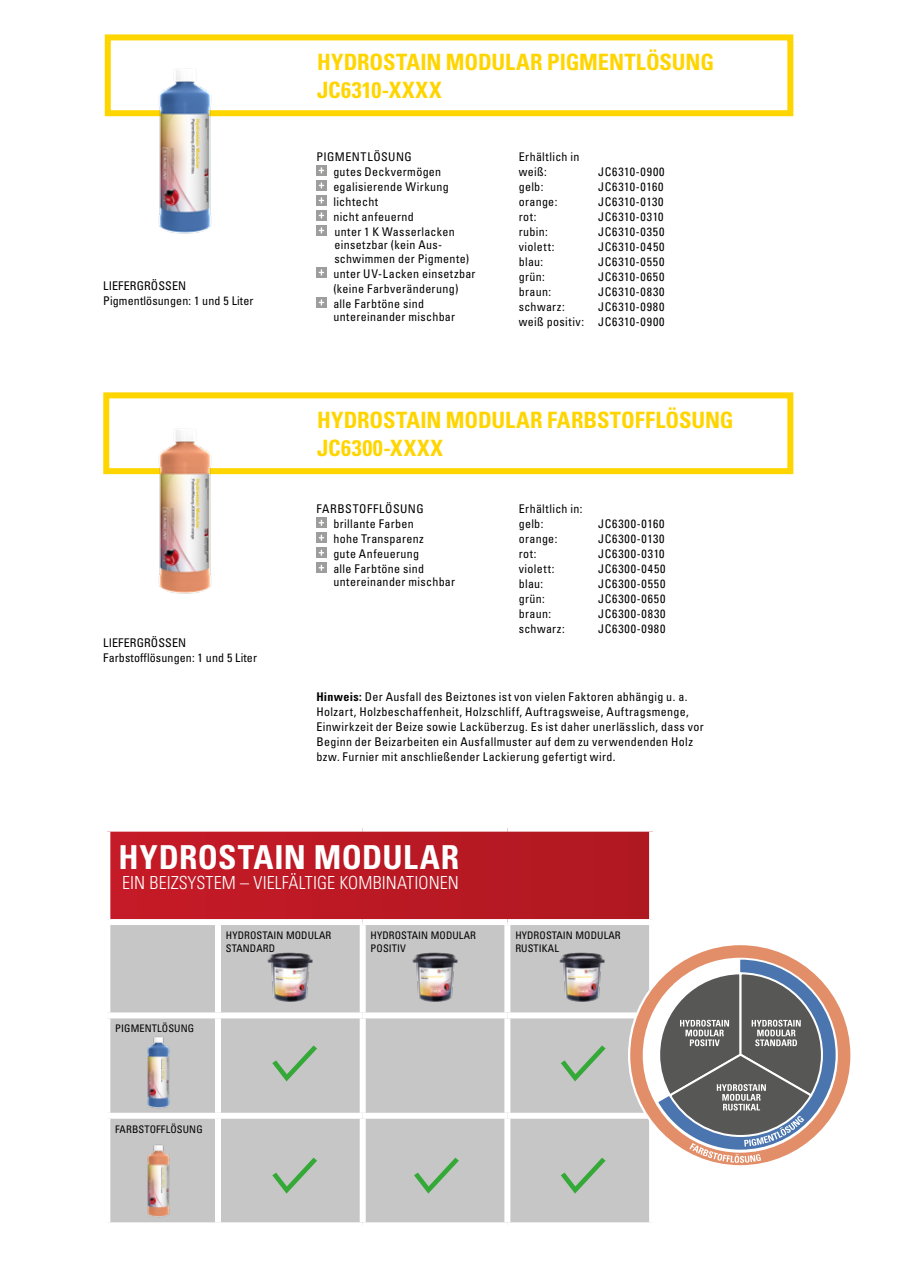
<style>
.page{position:relative;width:898px;height:1263px;background:#fff}
.page>*{position:absolute;margin:0;border:0;box-sizing:border-box;transform-origin:0 0}
.t1{font:700 condensed 33px "Univers";letter-spacing:.01em;color:#fff}
.t2{font:700 condensed 22.5px/28.2px "Univers";letter-spacing:-.005em;color:#ffd500}
.t3{font:300 condensed 18px "Univers";letter-spacing:.005em;color:#fff}
.t4{font:condensed 12px/15px "Univers";letter-spacing:.03em;color:#000}
.t5{font:condensed 12px "Univers";letter-spacing:.07em;color:#000}
.t6{font:condensed 12px/15px "Univers";letter-spacing:.01em;color:#000}
.t7{font:condensed 12px "Univers";letter-spacing:.065em;color:#000}
.t8{font:condensed 10.35px/13px "Univers";letter-spacing:.01em;color:#000}
.s1{font-weight:700}
</style>
<div class="page">
<div style="left:316px;top:518px;width:10px;height:10px;background:#9d9d9c"></div>
<svg style="left:318px;top:520px;width:6px;height:6px"></svg>
<div style="left:316px;top:533px;width:10px;height:10px;background:#9d9d9c"></div>
<svg style="left:318px;top:535px;width:6px;height:6px"></svg>
<div style="left:316px;top:548px;width:10px;height:10px;background:#9d9d9c"></div>
<svg style="left:318px;top:550px;width:6px;height:6px"></svg>
<div style="left:316px;top:563px;width:10px;height:10px;background:#9d9d9c"></div>
<svg style="left:318px;top:565px;width:6px;height:6px"></svg>
<div style="left:316px;top:165px;width:10px;height:11px;background:#9d9d9c"></div>
<svg style="left:318px;top:167px;width:6px;height:6px"></svg>
<div style="left:316px;top:180px;width:10px;height:11px;background:#9d9d9c"></div>
<svg style="left:318px;top:182px;width:6px;height:6px"></svg>
<div style="left:316px;top:195px;width:10px;height:11px;background:#9d9d9c"></div>
<svg style="left:318px;top:197px;width:6px;height:6px"></svg>
<div style="left:316px;top:210px;width:10px;height:11px;background:#9d9d9c"></div>
<svg style="left:318px;top:212px;width:6px;height:6px"></svg>
<div style="left:316px;top:225px;width:10px;height:11px;background:#9d9d9c"></div>
<svg style="left:318px;top:227px;width:6px;height:6px"></svg>
<div style="left:316px;top:267px;width:10px;height:11px;background:#9d9d9c"></div>
<svg style="left:318px;top:269px;width:6px;height:6px"></svg>
<div style="left:316px;top:297px;width:10px;height:11px;background:#9d9d9c"></div>
<svg style="left:318px;top:299px;width:6px;height:6px"></svg>
<div style="left:105px;top:34px;width:688px;height:82px;border:6px solid #ffd500"></div>
<img style="left:155px;top:69px;width:60px;height:165px">
<div style="left:103px;top:392px;width:690px;height:82px;border:6px solid #ffd500"></div>
<img style="left:155px;top:430px;width:60px;height:164px">
<div style="left:107px;top:829px;width:545px;height:93px;background:#bb1924"></div>
<div style="left:110px;top:925px;width:539px;height:297px;background:#c6c6c6"></div>
<div style="left:104px;top:826px;width:114px;height:6px;background:#fff"></div>
<div style="left:104px;top:832px;width:6px;height:87px;background:#fff"></div>
<div style="left:218px;top:826px;width:144px;height:6px;background:#fff"></div>
<div style="left:362px;top:826px;width:145px;height:6px;background:#fff"></div>
<div style="left:507px;top:826px;width:148px;height:6px;background:#fff"></div>
<div style="left:649px;top:832px;width:6px;height:87px;background:#fff"></div>
<div style="left:104px;top:919px;width:114px;height:6px;background:#fff"></div>
<div style="left:218px;top:919px;width:144px;height:6px;background:#fff"></div>
<div style="left:215px;top:925px;width:6px;height:87px;background:#fff"></div>
<div style="left:362px;top:919px;width:145px;height:6px;background:#fff"></div>
<div style="left:359px;top:925px;width:6px;height:87px;background:#fff"></div>
<div style="left:507px;top:919px;width:148px;height:6px;background:#fff"></div>
<div style="left:504px;top:925px;width:6px;height:87px;background:#fff"></div>
<div style="left:104px;top:1012px;width:114px;height:6px;background:#fff"></div>
<div style="left:218px;top:1012px;width:144px;height:6px;background:#fff"></div>
<div style="left:215px;top:1018px;width:6px;height:95px;background:#fff"></div>
<div style="left:362px;top:1012px;width:145px;height:6px;background:#fff"></div>
<div style="left:359px;top:1018px;width:6px;height:95px;background:#fff"></div>
<div style="left:507px;top:1012px;width:148px;height:6px;background:#fff"></div>
<div style="left:504px;top:1018px;width:6px;height:95px;background:#fff"></div>
<div style="left:104px;top:1113px;width:114px;height:6px;background:#fff"></div>
<div style="left:218px;top:1113px;width:144px;height:6px;background:#fff"></div>
<div style="left:215px;top:1119px;width:6px;height:103px;background:#fff"></div>
<div style="left:362px;top:1113px;width:145px;height:6px;background:#fff"></div>
<div style="left:359px;top:1119px;width:6px;height:103px;background:#fff"></div>
<div style="left:507px;top:1113px;width:148px;height:6px;background:#fff"></div>
<div style="left:504px;top:1119px;width:6px;height:103px;background:#fff"></div>
<img style="left:265px;top:951px;width:49px;height:52px">
<img style="left:410px;top:951px;width:49px;height:52px">
<img style="left:557px;top:951px;width:49px;height:52px">
<img style="left:146px;top:1140px;width:25px;height:83px">
<svg style="left:560px;top:1045px;width:45px;height:36px"></svg>
<svg style="left:272px;top:1045px;width:45px;height:36px"></svg>
<svg style="left:414px;top:1158px;width:44px;height:35px"></svg>
<svg style="left:272px;top:1158px;width:45px;height:35px"></svg>
<svg style="left:560px;top:1158px;width:45px;height:35px"></svg>
<img style="left:146px;top:1031px;width:25px;height:82px">
<svg style="left:630px;top:945px;width:220px;height:220px"></svg>
<svg style="left:657px;top:960px;width:178px;height:203px"></svg>
<p class="t6" style="left:103px;top:278px;width:152px">LIEFERGRÖSSEN<br>Pigmentlösungen: 1 und 5 Liter</p>
<p class="t6" style="left:103px;top:634px;width:155px">LIEFERGRÖSSEN<br>Farbstofflösungen: 1 und 5 Liter</p>
<h2 class="t2" style="left:317px;top:47px;width:398px">HYDROSTAIN MODULAR PIGMENTLÖSUNG<br>JC6310-XXXX</h2>
<p class="t4" style="left:333px;top:148px;width:123px;text-indent:-17px">PIGMENTLÖSUNG<br>gutes Deckvermögen egalisierende Wirkung lichtecht<br>nicht anfeuernd<br>unter 1 K Wasserlacken</p>
<p class="t4" style="left:334px;top:238px;width:136px;line-height:13.5px">einsetzbar (kein Aus&shy;schwimmen der Pigmente)</p>
<p class="t4" style="left:333px;top:265px;width:144px">unter UV-Lacken einsetzbar (keine Farbveränderung) alle Farbtöne sind</p>
<p class="t4" style="left:333px;top:309px;width:123px">untereinander mischbar</p>
<p class="t4" style="left:518px;top:148px;width:62px">Erhältlich in weiß:</p>
<p class="t5" style="left:598px;top:164px;width:68px">JC6310-0900</p>
<p class="t4" style="left:518px;top:178px;width:26px">gelb:</p>
<p class="t4" style="left:598px;top:178px;width:67px">JC6310-0160</p>
<p class="t4" style="left:518px;top:193px;width:40px">orange:</p>
<p class="t4" style="left:598px;top:193px;width:67px">JC6310-0130</p>
<p class="t4" style="left:518px;top:208px;width:19px">rot:</p>
<p class="t4" style="left:598px;top:208px;width:67px">JC6310-0310</p>
<p class="t4" style="left:518px;top:223px;width:31px">rubin:</p>
<p class="t7" style="left:598px;top:224px;width:68px">JC6310-0350</p>
<p class="t4" style="left:518px;top:238px;width:37px">violett:</p>
<p class="t7" style="left:598px;top:239px;width:68px">JC6310-0450</p>
<p class="t4" style="left:518px;top:253px;width:26px">blau:</p>
<p class="t7" style="left:598px;top:254px;width:67px">JC6310-0550</p>
<p class="t4" style="left:518px;top:268px;width:28px">grün:</p>
<p class="t7" style="left:598px;top:269px;width:68px">JC6310-0650</p>
<p class="t4" style="left:518px;top:283px;width:34px">braun:</p>
<p class="t7" style="left:598px;top:284px;width:68px">JC6310-0830</p>
<p class="t4" style="left:518px;top:298px;width:48px">schwarz:</p>
<p class="t4" style="left:518px;top:298px;width:147px;text-align:right">JC6310-0980<br>weiß positiv: JC6310-0900</p>
<h2 class="t2" style="left:317px;top:405px;width:418px">HYDROSTAIN MODULAR FARBSTOFFLÖSUNG<br>JC6300-XXXX</h2>
<p class="t4" style="left:333px;top:501px;width:92px;text-indent:-17px">FARBSTOFFLÖSUNG brillante Farben hohe Transparenz gute Anfeuerung alle Farbtöne sind</p>
<p class="t4" style="left:333px;top:574px;width:123px">untereinander mischbar</p>
<p class="t4" style="left:518px;top:501px;width:65px">Erhältlich in: gelb:</p>
<p class="t5" style="left:598px;top:516px;width:68px">JC6300-0160</p>
<p class="t4" style="left:518px;top:531px;width:40px">orange:</p>
<p class="t7" style="left:598px;top:531px;width:68px">JC6300-0130</p>
<p class="t4" style="left:518px;top:546px;width:19px">rot:</p>
<p class="t5" style="left:598px;top:546px;width:68px">JC6300-0310</p>
<p class="t4" style="left:518px;top:561px;width:37px">violett:</p>
<p class="t5" style="left:598px;top:561px;width:69px">JC6300-0450</p>
<p class="t4" style="left:518px;top:576px;width:26px">blau:</p>
<p class="t5" style="left:598px;top:576px;width:68px">JC6300-0550</p>
<p class="t4" style="left:518px;top:591px;width:28px">grün:</p>
<p class="t5" style="left:598px;top:591px;width:69px">JC6300-0650</p>
<p class="t4" style="left:518px;top:606px;width:34px">braun:</p>
<p class="t5" style="left:598px;top:606px;width:69px">JC6300-0830</p>
<p class="t4" style="left:518px;top:621px;width:48px">schwarz:</p>
<p class="t5" style="left:598px;top:621px;width:69px">JC6300-0980</p>
<p class="t4" style="left:316px;top:689px;width:389px"><span class="s1">Hinweis:</span> Der Ausfall des Beiztones ist von vielen Faktoren abhängig u. a.<br>Holzart, Holzbeschaffenheit, Holzschliff, Auftragsweise, Auftragsmenge, Einwirkzeit der Beize sowie Lacküberzug. Es ist daher unerlässlich, dass vor Beginn der Beizarbeiten ein Ausfallmuster auf dem zu verwendenden Holz bzw. Furnier mit anschließender Lackierung gefertigt wird.</p>
<h1 class="t1" style="left:118px;top:837px;width:342px">HYDROSTAIN MODULAR</h1>
<h3 class="t3" style="left:122px;top:871px;width:338px">EIN BEIZSYSTEM – VIELFÄLTIGE KOMBINATIONEN</h3>
<p class="t8" style="left:115px;top:1022px;width:80px">PIGMENTLÖSUNG</p>
<p class="t8" style="left:226px;top:928px;width:107px">HYDROSTAIN MODULAR<br>STANDARD</p>
<p class="t8" style="left:370px;top:928px;width:107px">HYDROSTAIN MODULAR<br>POSITIV</p>
<p class="t8" style="left:515px;top:928px;width:107px">HYDROSTAIN MODULAR<br>RUSTIKAL</p>
<p class="t8" style="left:115px;top:1122px;width:89px">FARBSTOFFLÖSUNG</p>
</div>
